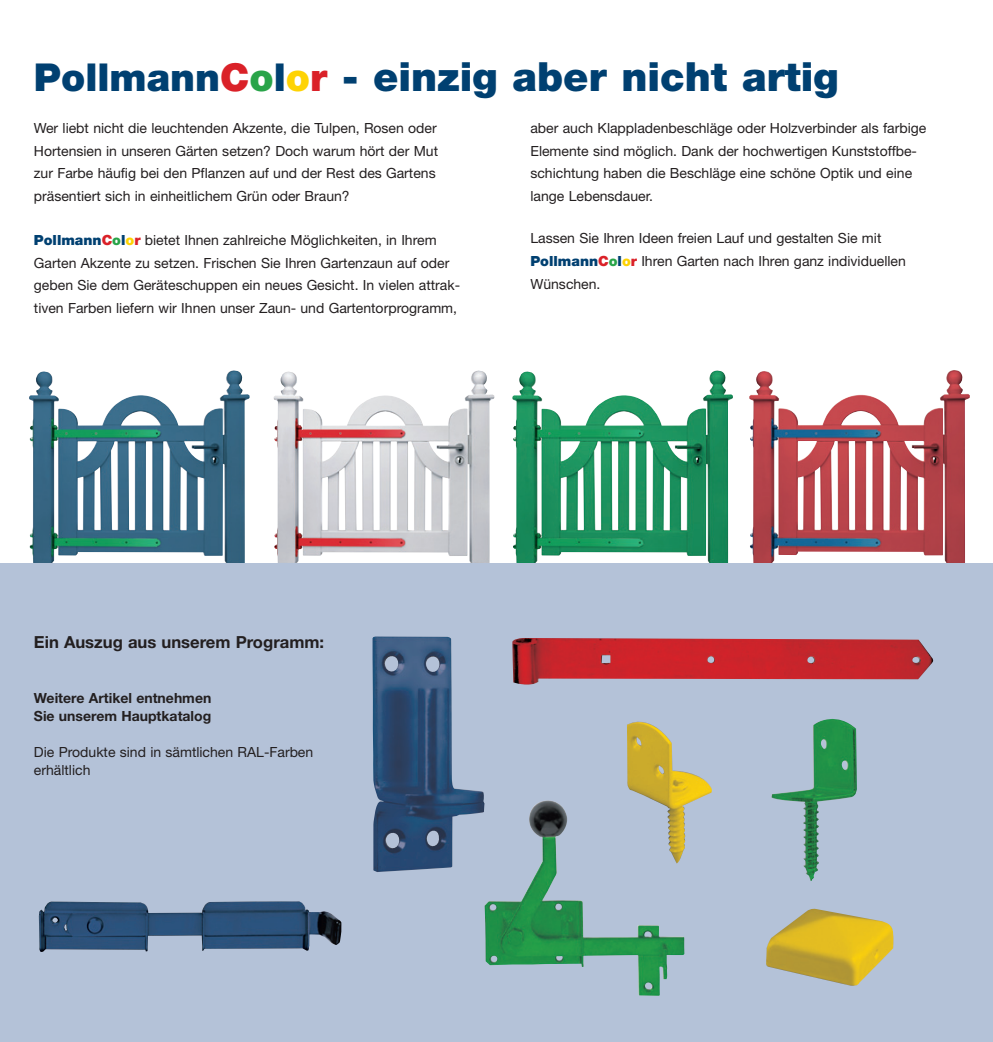
<style>
.page{position:relative;width:993px;height:1042px;background:#fff}
.page>*{position:absolute;margin:0;border:0;box-sizing:border-box;transform-origin:0 0}
.t1{font:900 40.25px "Helvetica Neue";color:#004071}
.t2{font:700 16.62px "Helvetica Neue";color:#231f20}
.t3{font:14px/22.8px "Helvetica Neue";color:#231f20}
.t4{font:700 14px/17.8px "Helvetica Neue";color:#231f20}
.s1{font-size:38.5px}
.s2{font-size:38.5px;color:#da2128}
.s3{font-size:38.5px;color:#29a449}
.s4{font-size:38.5px;color:#fed304}
.s5{font-weight:900;color:#004071}
.s6{font-weight:900;color:#da2128}
.s7{font-weight:900;color:#29a449}
.s8{font-weight:900;color:#fed304}
</style>
<div class="page">
<img style="left:29px;top:370px;width:220px;height:193px">
<img style="left:274px;top:370px;width:220px;height:193px">
<img style="left:512px;top:370px;width:220px;height:193px">
<img style="left:749px;top:370px;width:220px;height:193px">
<div style="left:0;top:563px;width:991px;height:479px;background:#b4c2d8"></div>
<img style="left:771px;top:719px;width:85px;height:162px">
<img style="left:627px;top:721px;width:85px;height:128px">
<img style="left:512px;top:638px;width:421px;height:47px">
<img style="left:39px;top:901px;width:302px;height:51px">
<img style="left:372px;top:636px;width:112px;height:236px">
<img style="left:484px;top:800px;width:200px;height:196px">
<img style="left:766px;top:908px;width:127px;height:78px">
<h1 class="t1" style="left:34px;top:62px;width:806px"><span class="s1">Pollmann</span><span class="s2">C</span><span class="s3">o</span><span class="s1">l</span><span class="s4">o</span><span class="s2">r</span> - einzig aber nicht artig</h1>
<p class="t3" style="left:34px;top:118px;width:405px">Wer liebt nicht die leuchtenden Akzente, die Tulpen, Rosen oder Hortensien in unseren Gärten setzen? Doch warum hört der Mut zur Farbe häufig bei den Pflanzen auf und der Rest des Gartens präsentiert sich in einheitlichem Grün oder Braun?</p>
<p class="t3" style="left:34px;top:230px;width:427px"><span class="s5">Pollmann</span><span class="s6">C</span><span class="s7">o</span><span class="s5">l</span><span class="s8">o</span><span class="s6">r</span> bietet Ihnen zahlreiche Möglichkeiten, in Ihrem Garten Akzente zu setzen. Frischen Sie Ihren Gartenzaun auf oder geben Sie dem Geräteschuppen ein neues Gesicht. In vielen attrak&shy;tiven Farben liefern wir Ihnen unser Zaun- und Gartentorprogramm,</p>
<p class="t3" style="left:530px;top:118px;width:397px">aber auch Klappladenbeschläge oder Holzverbinder als farbige Elemente sind möglich. Dank der hochwertigen Kunststoffbe&shy;schichtung haben die Beschläge eine schöne Optik und eine lange Lebensdauer.</p>
<p class="t3" style="left:530px;top:228px;width:377px">Lassen Sie Ihren Ideen freien Lauf und gestalten Sie mit<br><span class="s5">Pollmann</span><span class="s6">C</span><span class="s7">o</span><span class="s5">l</span><span class="s8">o</span><span class="s6">r</span> Ihren Garten nach Ihren ganz individuellen<br>Wünschen.</p>
<p class="t2" style="left:34px;top:636px;width:292px">Ein Auszug aus unserem Programm:</p>
<p class="t4" style="left:34px;top:690px;width:179px">Weitere Artikel entnehmen<br>Sie unserem Hauptkatalog</p>
<p class="t3" style="left:34px;top:744px;width:281px;line-height:17.8px">Die Produkte sind in sämtlichen RAL-Farben erhältlich</p>
</div>
